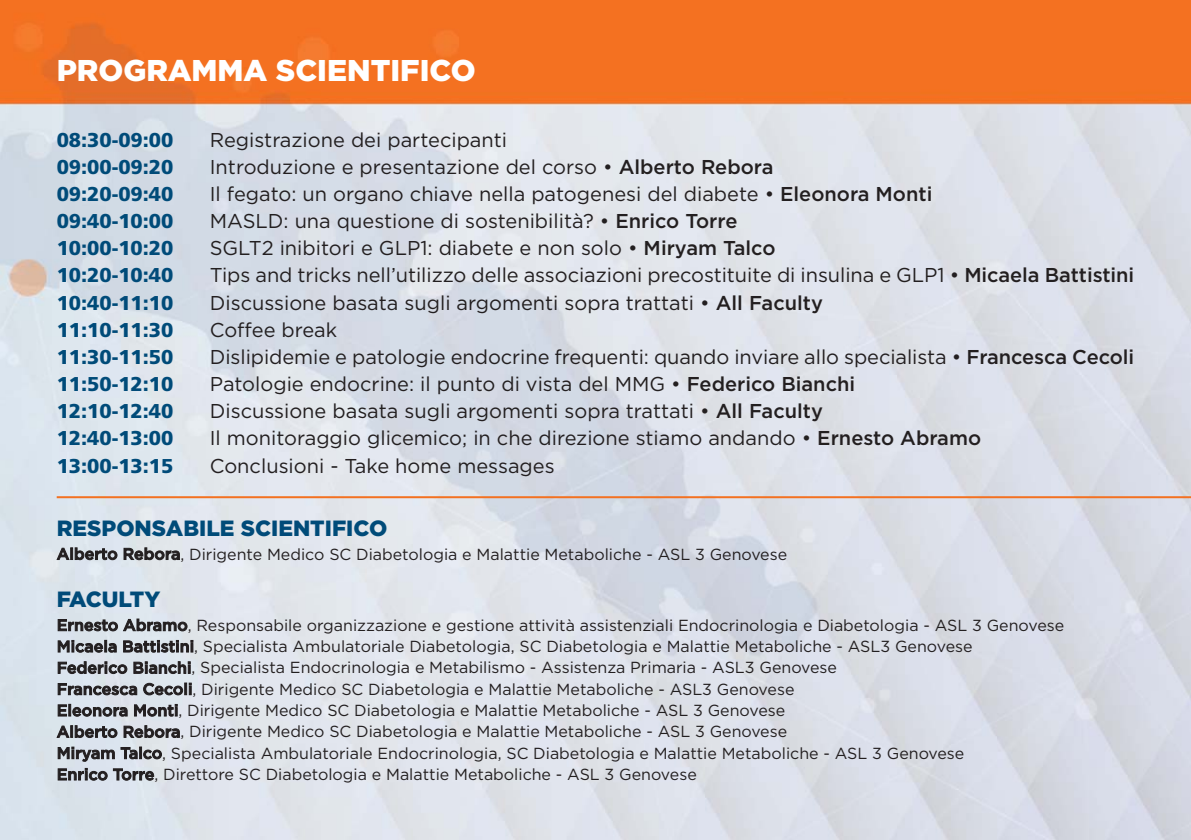
<style>
.page{position:relative;width:1191px;height:840px;background:#fff}
.page>*{position:absolute;margin:0;border:0;box-sizing:border-box;transform-origin:0 0}
.t1{font:900 30px "Gotham";color:#fff}
.t2{font:900 22px "Gotham";color:#004b79}
.t3{font:900 22px "Gotham";letter-spacing:-.025em;color:#004b79}
.t4{font:20px "Gotham";color:#231f20}
.t5{font:900 20px "Frutiger";color:#004b79}
.t6{font:16px/21.4px "Gotham";color:#231f20}
.s1{font-weight:500}
</style>
<div class="page">
<img style="left:0;top:0;width:1191px;height:839px">
<hr style="left:57px;top:496px;width:1134px;height:2px;background:#f37121">
<h1 class="t1" style="left:57px;top:53px;width:420px">PROGRAMMA SCIENTIFICO</h1>
<p class="t5" style="left:57px;top:131px;width:118px">08:30-09:00</p>
<p class="t4" style="left:210px;top:132px;width:299px">Registrazione dei partecipanti</p>
<p class="t5" style="left:57px;top:159px;width:118px">09:00-09:20</p>
<p class="t4" style="left:210px;top:159px;width:565px">Introduzione e presentazione del corso • <span class="s1">Alberto Rebora</span></p>
<p class="t5" style="left:57px;top:186px;width:118px">09:20-09:40</p>
<p class="t4" style="left:210px;top:186px;width:724px">Il fegato: un organo chiave nella patogenesi del diabete • <span class="s1">Eleonora Monti</span></p>
<p class="t5" style="left:57px;top:213px;width:118px">09:40-10:00</p>
<p class="t4" style="left:210px;top:213px;width:529px">MASLD: una questione di sostenibilità? • <span class="s1">Enrico Torre</span></p>
<p class="t5" style="left:57px;top:240px;width:118px">10:00-10:20</p>
<p class="t4" style="left:210px;top:240px;width:567px">SGLT2 inibitori e GLP1: diabete e non solo • <span class="s1">Miryam Talco</span></p>
<p class="t5" style="left:57px;top:267px;width:118px">10:20-10:40</p>
<p class="t4" style="left:210px;top:267px;width:926px">Tips and tricks nell’utilizzo delle associazioni precostituite di insulina e GLP1 • <span class="s1">Micaela Battistini</span></p>
<p class="t5" style="left:57px;top:294px;width:118px">10:40-11:10</p>
<p class="t4" style="left:210px;top:295px;width:614px">Discussione basata sugli argomenti sopra trattati • <span class="s1">All Faculty</span></p>
<p class="t5" style="left:57px;top:321px;width:118px">11:10-11:30</p>
<p class="t4" style="left:210px;top:322px;width:129px">Coffee break</p>
<p class="t5" style="left:57px;top:348px;width:118px">11:30-11:50</p>
<p class="t4" style="left:210px;top:349px;width:926px">Dislipidemie e patologie endocrine frequenti: quando inviare allo specialista • <span class="s1">Francesca Cecoli</span></p>
<p class="t5" style="left:57px;top:376px;width:118px">11:50-12:10</p>
<p class="t4" style="left:210px;top:376px;width:647px">Patologie endocrine: il punto di vista del MMG • <span class="s1">Federico Bianchi</span></p>
<p class="t5" style="left:57px;top:403px;width:118px">12:10-12:40</p>
<p class="t4" style="left:210px;top:403px;width:614px">Discussione basata sugli argomenti sopra trattati • <span class="s1">All Faculty</span></p>
<p class="t5" style="left:57px;top:430px;width:118px">12:40-13:00</p>
<p class="t4" style="left:210px;top:430px;width:773px">Il monitoraggio glicemico; in che direzione stiamo andando • <span class="s1">Ernesto Abramo</span></p>
<p class="t5" style="left:57px;top:457px;width:118px">13:00-13:15</p>
<p class="t4" style="left:210px;top:457px;width:346px">Conclusioni - Take home messages</p>
<h2 class="t2" style="left:57px;top:515px;width:332px">RESPONSABILE SCIENTIFICO</h2>
<p class="t6" style="left:57px;top:544px;width:732px"><span class="s1">Alberto Rebora</span>, Dirigente Medico SC Diabetologia e Malattie Metaboliche - ASL 3 Genovese</p>
<h2 class="t3" style="left:57px;top:586px;width:105px">FACULTY</h2>
<p class="t6" style="left:57px;top:615px;width:1009px"><span class="s1">Ernesto Abramo</span>, Responsabile organizzazione e gestione attività assistenziali Endocrinologia e Diabetologia - ASL 3 Genovese <span class="s1">Micaela Battistini</span>, Specialista Ambulatoriale Diabetologia, SC Diabetologia e Malattie Metaboliche - ASL3 Genovese<br><span class="s1">Federico Bianchi</span>, Specialista Endocrinologia e Metabilismo - Assistenza Primaria - ASL3 Genovese<br><span class="s1">Francesca Cecoli</span>, Dirigente Medico SC Diabetologia e Malattie Metaboliche - ASL3 Genovese<br><span class="s1">Eleonora Monti</span>, Dirigente Medico SC Diabetologia e Malattie Metaboliche - ASL 3 Genovese<br><span class="s1">Alberto Rebora</span>, Dirigente Medico SC Diabetologia e Malattie Metaboliche - ASL 3 Genovese<br><span class="s1">Miryam Talco</span>, Specialista Ambulatoriale Endocrinologia, SC Diabetologia e Malattie Metaboliche - ASL 3 Genovese<br><span class="s1">Enrico Torre</span>, Direttore SC Diabetologia e Malattie Metaboliche - ASL 3 Genovese</p>
</div>
